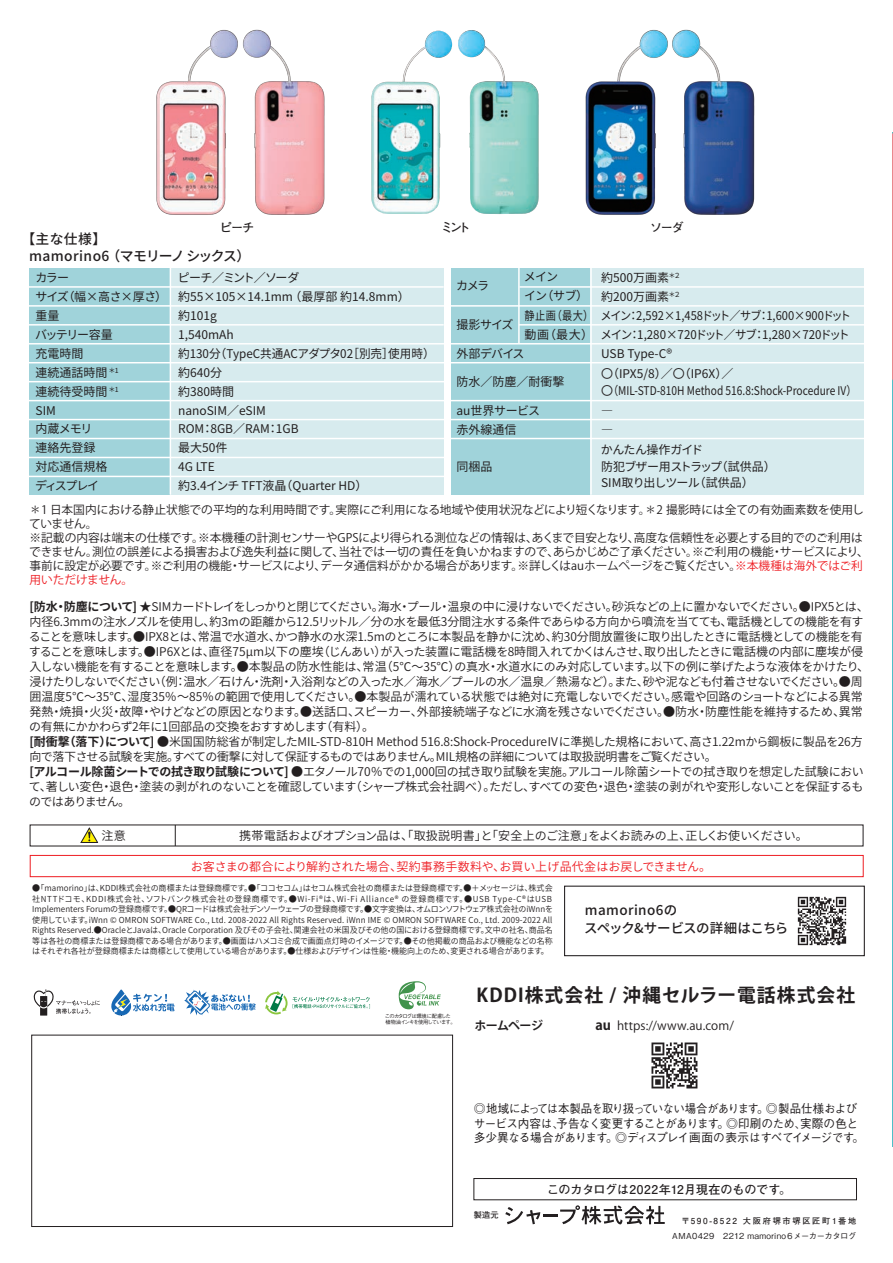
<style>
.page{position:relative;width:893px;height:1263px;background:#fff}
.page>*{position:absolute;margin:0;border:0;box-sizing:border-box;transform-origin:0 0}
.t1{font:700 18.75px "Koz Go Pro";letter-spacing:.06em;color:#231f20}
.t2{font:500 13.8px/16.8px "Source Han Sans JP";letter-spacing:.03em;color:#231f20}
.t3{font:500 13.5px/18px "Source Han Sans JP";letter-spacing:.01em;color:#231f20}
.t4{font:700 12.15px "Futo Go B101 Pro";letter-spacing:-.115em;color:#231f20}
.t5{font:12px/15px "Source Han Sans JP";letter-spacing:-.03em;color:#231f20}
.t6{font:12px/18.9px "Source Han Sans JP";color:#231f20}
.t7{font:500 12px/14.2px "Gothic BBB Pro";letter-spacing:-.055em;color:#231f20}
.t8{font:12px "Source Han Sans JP";letter-spacing:-.01em;color:#231f20}
.t9{font:12px "Source Han Sans JP";color:#ee1d23}
.t10{font:12px/16.5px "Source Han Sans JP";letter-spacing:-.05em;color:#231f20}
.t11{font:700 12px "Futo Go B101 Pro";letter-spacing:-.005em;color:#231f20}
.t12{font:12px/19.2px "Source Han Sans JP";letter-spacing:.05em;color:#231f20}
.t13{font:12px "Koz Go Pro";letter-spacing:.01em;color:#231f20}
.t14{font:700 12px "Koz Go Pro";letter-spacing:-.065em;color:#231f20}
.t15{font:11.7px/13.8px "Koz Go Pr 6 N";color:#231f20}
.t16{font:8.25px/10.5px "Source Han Sans JP";color:#231f20}
.t17{font:500 8.25px "Gothic BBB Pro";letter-spacing:.03em;color:#231f20}
.t18{font:700 8.25px "Futo Go B101 Pro";letter-spacing:.2em;color:#231f20}
.t19{font:500 5.25px/6px "Gothic BBB Pro";letter-spacing:-.13em;color:#231f20}
.s1{color:#ee1d23}
.s2{font-weight:700}
.s3{font-weight:700;font-size:13.5px}
</style>
<div class="page">
<img style="left:458px;top:30px;width:81px;height:184px">
<img style="left:371px;top:31px;width:81px;height:183px">
<img style="left:248px;top:29px;width:77px;height:186px">
<img style="left:156px;top:30px;width:92px;height:185px">
<img style="left:677px;top:29px;width:78px;height:186px">
<img style="left:585px;top:29px;width:92px;height:186px">
<div style="left:30px;top:268px;width:140px;height:227px;background:#a0d3da"></div>
<div style="left:170px;top:268px;width:274px;height:227px;background:#d7ebee"></div>
<div style="left:451px;top:268px;width:140px;height:227px;background:#a0d3da"></div>
<div style="left:591px;top:268px;width:273px;height:227px;background:#d7ebee"></div>
<hr style="left:28px;top:305px;width:838px;height:2px;background:#fff">
<hr style="left:28px;top:286px;width:416px;height:2px;background:#fff">
<hr style="left:28px;top:324px;width:416px;height:2px;background:#fff">
<hr style="left:28px;top:343px;width:837px;height:1px;background:#fff">
<hr style="left:28px;top:362px;width:838px;height:1px;background:#fff">
<hr style="left:520px;top:286px;width:344px;height:2px;background:#fff">
<hr style="left:519px;top:324px;width:345px;height:2px;background:#fff">
<hr style="left:28px;top:381px;width:417px;height:1px;background:#fff">
<hr style="left:28px;top:400px;width:837px;height:1px;background:#fff">
<hr style="left:28px;top:419px;width:837px;height:1px;background:#fff">
<hr style="left:28px;top:438px;width:845px;height:1px;background:#fff">
<hr style="left:28px;top:457px;width:417px;height:1px;background:#fff">
<hr style="left:28px;top:476px;width:418px;height:1px;background:#fff">
<hr style="left:170px;top:268px;width:1px;height:227px;background:#fff">
<hr style="left:590px;top:268px;width:2px;height:227px;background:#fff">
<hr style="left:518px;top:267px;width:2px;height:77px;background:#fff">
<hr style="left:892px;top:131px;width:1px;height:1016px;background:#27b1bc">
<svg style="left:892px;top:132px;width:1px;height:333px"></svg>
<hr style="left:892px;top:0;width:1px;height:132px;background:#fff">
<svg style="left:175px;top:825px;width:1px;height:21px"></svg>
<svg style="left:81px;top:827px;width:17px;height:16px"></svg>
<div style="left:30px;top:855px;width:833px;height:22px;border:1px solid #ee1d23"></div>
<div style="left:564px;top:886px;width:301px;height:70px;border:1px solid #231f20"></div>
<div style="left:31px;top:1035px;width:422px;height:192px;border:1px solid #231f20"></div>
<svg style="left:399px;top:981px;width:42px;height:28px"></svg>
<svg style="left:34px;top:989px;width:66px;height:26px"></svg>
<svg style="left:265px;top:991px;width:105px;height:23px"></svg>
<svg style="left:111px;top:989px;width:63px;height:26px"></svg>
<svg style="left:184px;top:989px;width:72px;height:26px"></svg>
<svg style="left:505px;top:1205px;width:160px;height:19px"></svg>
<div style="left:474px;top:1178px;width:383px;height:22px;border:1px solid #231f20"></div>
<img style="left:651px;top:1042px;width:47px;height:47px">
<img style="left:797px;top:896px;width:50px;height:50px">
<p class="t4" style="left:220px;top:217px;width:36px">ピーチ</p>
<p class="t4" style="left:441px;top:217px;width:31px">ミント</p>
<p class="t4" style="left:650px;top:217px;width:35px">ソーダ</p>
<p class="t2" style="left:29px;top:231px;width:223px;text-indent:-8px">【主な仕様】<br>mamorino6 （マモリーノ シックス）</p>
<p class="t12" style="left:524px;top:267px;width:71px">メイン<br>イン（サブ）静止画（最大）動画（最大）</p>
<p class="t6" style="left:178px;top:269px;width:258px">ピーチ／ミント／ソーダ<br>約55×105×14.1mm （最厚部 約14.8mm）約101g<br>1,540mAh<br>約130分（TypeC共通ACアダプタ02［別売］使用時）約640分<br>約380時間<br>nanoSIM／eSIM<br>ROM：8GB／RAM：1GB<br>最大50件<br>4G LTE<br>約3.4インチ TFT液晶（Quarter HD）</p>
<p class="t6" style="left:600px;top:269px;width:252px">約500万画素<sup>＊２<br></sup>約200万画素<sup>＊２<br></sup>メイン：2,592×1,458ドット／サブ：1,600×900ドットメイン：1,280×720ドット／サブ：1,280×720ドット<br>USB Type-C®</p>
<p class="t6" style="left:35px;top:269px;width:133px">カラー<br>サイズ（幅×高さ×厚さ）重量<br>バッテリー容量<br>充電時間<br>連続通話時間<sup>＊1<br></sup>連続待受時間<sup>＊1<br></sup>SIM<br>内蔵メモリ<br>連絡先登録<br>対応通信規格<br>ディスプレイ</p>
<p class="t6" style="left:456px;top:277px;width:35px">カメラ</p>
<p class="t6" style="left:456px;top:316px;width:59px">撮影サイズ</p>
<p class="t6" style="left:456px;top:344px;width:70px">外部デバイス</p>
<p class="t6" style="left:456px;top:372px;width:109px">防水／防塵／耐衝撃</p>
<p class="t6" style="left:456px;top:401px;width:85px">au世界サービス赤外線通信</p>
<p class="t6" style="left:456px;top:458px;width:37px">同梱品</p>
<p class="t6" style="left:601px;top:366px;width:257px;line-height:16.5px">〇（IPX5/8）／〇（IP6X）／<br>〇（MIL-STD-810H Method 516.8:Shock-Procedure IV）</p>
<p class="t6" style="left:601px;top:401px;width:13px">― ―</p>
<p class="t10" style="left:601px;top:442px;width:176px">かんたん操作ガイド<br>防犯ブザー用ストラップ（試供品）<br>SIM取り出しツール（試供品）</p>
<p class="t15" style="left:29px;top:503px;width:841px">＊1 日本国内における静止状態での平均的な利用時間です。実際にご利用になる地域や使用状況などにより短くなります。＊2 撮影時には全ての有効画素数を使用していません。<br>※記載の内容は端末の仕様です。※本機種の計測センサーやGPSにより得られる測位などの情報は、あくまで目安となり、高度な信頼性を必要とする目的でのご利用はできません。測位の誤差による損害および逸失利益に関して、当社では一切の責任を負いかねますので、あらかじめご了承ください。※ご利用の機能・サービスにより、事前に設定が必要です。※ご利用の機能・サービスにより、データ通信料がかかる場合があります。※詳しくはauホームページをご覧ください。<span class="s1">※本機種は海外ではご利用いただけません。</span></p>
<p class="t5" style="left:29px;top:599px;width:842px"><span class="s2">[防水・防塵について]</span> ★SIMカードトレイをしっかりと閉じてください。海水・プール・温泉の中に浸けないでください。砂浜などの上に置かないでください。●IPX5とは、内径6.3mmの注水ノズルを使用し、約3mの距離から12.5リットル／分の水を最低3分間注水する条件であらゆる方向から噴流を当てても、電話機としての機能を有することを意味します。●IPX8とは、常温で水道水、かつ静水の水深1.5mのところに本製品を静かに沈め、約30分間放置後に取り出したときに電話機としての機能を有することを意味します。●IP6Xとは、直径75μm以下の塵埃（じんあい）が入った装置に電話機を8時間入れてかくはんさせ、取り出したときに電話機の内部に塵埃が侵入しない機能を有することを意味します。●本製品の防水性能は、常温（5℃～35℃）の真水・水道水にのみ対応しています。以下の例に挙げたような液体をかけたり、浸けたりしないでください（例：温水／石けん・洗剤・入浴剤などの入った水／海水／プールの水／温泉／熱湯など）。また、砂や泥なども付着させないでください。●周囲温度5℃～35℃、湿度35％～85％の範囲で使用してください。●本製品が濡れている状態では絶対に充電しないでください。感電や回路のショートなどによる異常発熱・焼損・火災・故障・やけどなどの原因となります。●送話口、スピーカー、外部接続端子などに水滴を残さないでください。●防水・防塵性能を維持するため、異常の有無にかかわらず2年に1回部品の交換をおすすめします（有料）。<br><span class="s2">[耐衝撃（落下）について]</span> ●米国国防総省が制定したMIL-STD-810H Method 516.8:Shock-ProcedureⅣに準拠した規格において、高さ1.22mから鋼板に製品を26方向で落下させる試験を実施。すべての衝撃に対して保証するものではありません。MIL規格の詳細については取扱説明書をご覧ください。<br><span class="s2">[アルコール除菌シートでの拭き取り試験について]</span> ●エタノール70％での1,000回の拭き取り試験を実施。アルコール除菌シートでの拭き取りを想定した試験において、著しい変色・退色・塗装の剥がれのないことを確認しています（シャープ株式会社調べ）。ただし、すべての変色・退色・塗装の剥がれや変形しないことを保証するものではありません。</p>
<p class="t5" style="left:102px;top:829px;width:26px">注意</p>
<p class="t8" style="left:239px;top:829px;width:570px">携帯電話およびオプション品は、「取扱説明書」と「安全上のご注意」をよくお読みの上、正しくお使いください。</p>
<p class="t9" style="left:191px;top:859px;width:522px">お客さまの都合により解約された場合、契約事務手数料や、お買い上げ品代金はお戻しできません。</p>
<p class="t16" style="left:32px;top:883px;width:522px">●「mamorino」は、KDDI株式会社の商標または登録商標です。●「ココセコム」はセコム株式会社の商標または登録商標です。●＋メッセージは、株式会社NTTドコモ、KDDI株式会社、ソフトバンク株式会社の登録商標です。●Wi-Fi®は、Wi-Fi Alliance® の登録商標です。●USB Type-C®はUSB Implementers Forumの登録商標です。●QRコードは株式会社デンソーウェーブの登録商標です。●文字変換は、オムロンソフトウェア株式会社のiWnnを使用しています。iWnn © OMRON SOFTWARE Co., Ltd. 2008-2022 All Rights Reserved. iWnn IME © OMRON SOFTWARE Co., Ltd. 2009-2022 All Rights Reserved.●OracleとJavaは、Oracle Corporation 及びその子会社、関連会社の米国及びその他の国における登録商標です。文中の社名、商品名等は各社の商標または登録商標である場合があります。●画面はハメコミ合成で画面点灯時のイメージです。●その他掲載の商品および機能などの名称はそれぞれ各社が登録商標または商標として使用している場合があります。●仕様およびデザインは性能・機能向上のため、変更される場合があります。</p>
<p class="t3" style="left:584px;top:902px;width:206px">mamorino6の<br>スペック&amp;サービスの詳細はこちら</p>
<p class="t19" style="left:385px;top:1012px;width:72px">このカタログは環境に配慮した植物油インキを使用しています。</p>
<p class="t1" style="left:476px;top:983px;width:380px">KDDI株式会社 / 沖縄セルラー電話株式会社</p>
<p class="t14" style="left:475px;top:1018px;width:70px">ホームページ</p>
<p class="t13" style="left:595px;top:1017px;width:140px"><span class="s3">au</span> https://www.au.com/</p>
<p class="t7" style="left:474px;top:1100px;width:392px">◎地域によっては本製品を取り扱っていない場合があります。◎製品仕様およびサービス内容は、予告なく変更することがあります。◎印刷のため、実際の色と多少異なる場合があります。◎ディスプレイ画面の表示はすべてイメージです。</p>
<p class="t18" style="left:474px;top:1208px;width:26px">製造元</p>
<p class="t11" style="left:547px;top:1180px;width:246px">このカタログは2022年12月現在のものです。</p>
<p class="t18" style="left:681px;top:1214px;width:177px">〒590-8522 大阪府堺市堺区匠町1番地</p>
<p class="t17" style="left:672px;top:1229px;width:186px">AMA0429　2212 mamorino６メーカーカタログ</p>
</div>
